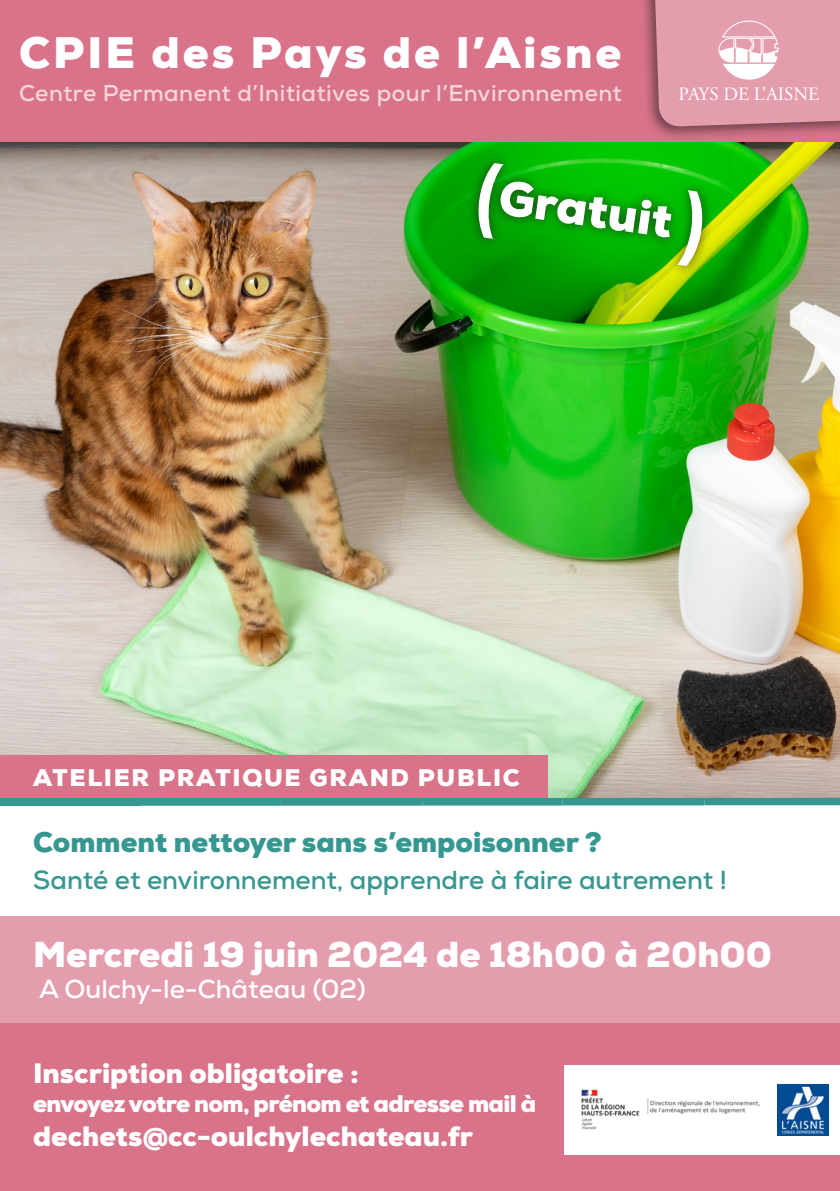
<style>
.page{position:relative;width:840px;height:1191px;background:#fff}
.page>*{position:absolute;margin:0;border:0;box-sizing:border-box;transform-origin:0 0}
.t1{font:900 48px "Nexa";color:#fff}
.t2{font:900 44px "Nexa";letter-spacing:.07em;color:#fff}
.t3{font:900 36px "Nexa";color:#fff}
.t4{font:900 28.4px "Nexa";color:#369790}
.t5{font:900 28px "Nexa";color:#fff}
.t6{font:700 26px "Nexa";color:#369790}
.t7{font:700 26px "Nexa";color:#fff}
.t8{font:900 24px "Nexa";letter-spacing:-.03em;color:#fff}
.t9{font:900 24px "Nexa";letter-spacing:.07em;color:#fff}
.t10{font:700 22.8px "Nexa";letter-spacing:.02em;color:#f3d5dc}
.t11{font:18.8px "Adobe Garamond Pro";color:#fff}
</style>
<div class="page">
<img style="left:0;top:142px;width:839px;height:656px">
<div style="left:0;top:916px;width:839px;height:107px;background:#e49dad"></div>
<div style="left:0;top:755px;width:547px;height:49px;background:#d8738a"></div>
<div style="left:0;top:1023px;width:839px;height:168px;background:#d8738a"></div>
<div style="left:564px;top:1065px;width:275px;height:90px;background:#fff"></div>
<div style="left:139px;top:798px;width:700px;height:7px;background:#369790"></div>
<div style="left:0;top:798px;width:139px;height:7px;background:#369790"></div>
<div style="left:467px;top:153px;width:245px;height:123px;background:#231f20;opacity:.75"></div>
<svg style="left:476px;top:163px;width:27px;height:76px"></svg>
<svg style="left:677px;top:190px;width:26px;height:76px"></svg>
<div style="left:0;top:0;width:839px;height:142px;background:#d8738a"></div>
<div style="left:638px;top:0;width:201px;height:141px;background:#231f20;opacity:.6"></div>
<svg style="left:653px;top:0;width:186px;height:127px;background:#e19fae"></svg>
<img style="left:581px;top:1089px;width:179px;height:41px">
<img style="left:777px;top:1084px;width:50px;height:51px">
<h2 class="t2" style="left:19px;top:25px;width:603px">CPIE des Pays de l’Aisne</h2>
<p class="t10" style="left:19px;top:79px;width:604px">Centre Permanent d’Initiatives pour l’Environnement</p>
<p class="t11" style="left:678px;top:82px;width:142px">PAYS DE L’AISNE</p>
<h1 class="t1" style="left:503px;top:166px;width:176px;rotate:8deg">Gratuit</h1>
<p class="t9" style="left:33px;top:762px;width:488px">ATELIER PRATIQUE GRAND PUBLIC</p>
<p class="t4" style="left:33px;top:823px;width:570px">Comment nettoyer sans s’empoisonner ?</p>
<p class="t6" style="left:33px;top:862px;width:694px">Santé et environnement, apprendre à faire autrement !</p>
<p class="t3" style="left:33px;top:931px;width:739px">Mercredi 19 juin 2024 de 18h00 à 20h00</p>
<p class="t7" style="left:39px;top:972px;width:328px">A Oulchy-le-Château (02)</p>
<p class="t5" style="left:33px;top:1055px;width:327px">Inscription obligatoire :</p>
<p class="t8" style="left:33px;top:1088px;width:504px">envoyez votre nom, prénom et adresse mail à</p>
<p class="t5" style="left:33px;top:1117px;width:441px">dechets@cc-oulchylechateau.fr</p>
</div>
